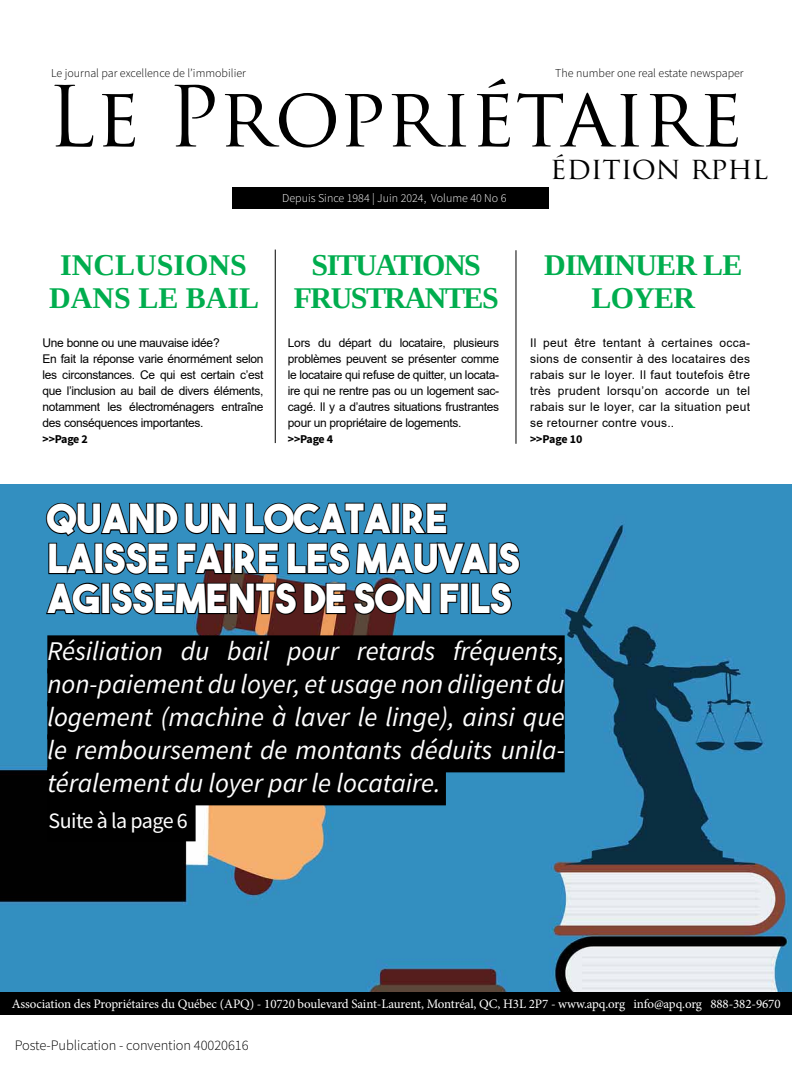
<style>
.page{position:relative;width:792px;height:1080px;background:#fff}
.page>*{position:absolute;margin:0;border:0;box-sizing:border-box;transform-origin:0 0}
.t1{font:81.8px "Trajan Pro";letter-spacing:-.005em;color:#000}
.t2{font:40px/40px "The Bold Font";color:#fff}
.t3{font:700 30px/33px "Liberation Serif";letter-spacing:-.05em;color:#00ad4e;text-align:center}
.t4{font:700 30px/33px "Liberation Serif";color:#00ad4e;text-align:center}
.t5{font:700 30px/33px "Liberation Serif";letter-spacing:-.025em;color:#00ad4e;text-align:center}
.t6{font:30px "Trajan Pro";letter-spacing:-.01em;color:#000}
.t7{font:italic 27px/33px "Source Sans Pro";color:#fff;text-align:justify}
.t8{font:22px "Source Sans Pro";letter-spacing:-.025em;color:#fff}
.t9{font:300 14.4px "Source Sans Pro";letter-spacing:-.005em;color:#000}
.t10{font:13px "Minion Pro";letter-spacing:-.01em;color:#fff}
.t11{font:12px/16px "Arial";letter-spacing:-.025em;color:#000;text-align:justify}
.t12{font:300 12px "Source Sans Pro";color:#000}
.t13{font:300 12px "Source Sans Pro";color:#fff}
.t14{font:700 12px "Source Sans Pro";letter-spacing:-.035em;color:#000}
</style>
<div class="page">
<hr style="left:275px;top:250px;width:1px;height:193px;background:#000">
<hr style="left:516px;top:250px;width:1px;height:194px;background:#000">
<div style="left:232px;top:187px;width:316px;height:21px;background:#000"></div>
<img style="left:0;top:485px;width:792px;height:507px">
<svg style="left:45px;top:501px;width:476px;height:115px;background:#2b617f"></svg>
<div style="left:47px;top:635px;width:518px;height:38px;background:#000"></div>
<div style="left:47px;top:668px;width:518px;height:38px;background:#000"></div>
<div style="left:47px;top:701px;width:518px;height:38px;background:#000"></div>
<div style="left:47px;top:734px;width:518px;height:38px;background:#000"></div>
<div style="left:47px;top:767px;width:399px;height:38px;background:#000"></div>
<div style="left:47px;top:803px;width:149px;height:38px;background:#000"></div>
<div style="left:0;top:992px;width:792px;height:23px;background:#000"></div>
<p class="t12" style="left:51px;top:65px;width:197px">Le journal par excellence de l’immobilier</p>
<p class="t12" style="left:555px;top:65px;width:190px">The number one real estate newspaper</p>
<h1 class="t1" style="left:47px;top:65px;width:698px">Le Propriétaire</h1>
<p class="t13" style="left:282px;top:191px;width:226px">Depuis Since 1984 | Juin 2024, Volume 40 No 6</p>
<h3 class="t4" style="left:49px;top:248px;width:212px">INCLUSIONS<br>DANS LE BAIL</h3>
<p class="t11" style="left:43px;top:335px;width:223px;text-align:left">Une bonne ou une mauvaise idée?<br>En fait la réponse varie énormément selon les circonstances. Ce qui est certain c’est que l’inclusion au bail de divers éléments, notamment les électroménagers entraîne des conséquences importantes.</p>
<p class="t14" style="left:43px;top:431px;width:47px">&gt;&gt;Page 2</p>
<h3 class="t3" style="left:294px;top:248px;width:207px">SITUATIONS<br>FRUSTRANTES</h3>
<p class="t11" style="left:288px;top:335px;width:213px">Lors du départ du locataire, plusieurs problèmes peuvent se présenter comme le locataire qui refuse de quitter, un locata&shy;ire qui ne rentre pas ou un logement sac&shy;cagé. Il y a d’autres situations frustrantes pour un propriétaire de logements.</p>
<p class="t14" style="left:288px;top:431px;width:47px">&gt;&gt;Page 4</p>
<h3 class="t6" style="left:550px;top:149px;width:220px">édition rphl</h3>
<h3 class="t5" style="left:544px;top:248px;width:200px">DIMINUER LE<br>LOYER</h3>
<p class="t11" style="left:530px;top:334px;width:222px">Il peut être tentant à certaines occa&shy;sions de consentir à des locataires des rabais sur le loyer. Il faut toutefois être très prudent lorsqu’on accorde un tel rabais sur le loyer, car la situation peut se retourner contre vous..</p>
<p class="t14" style="left:530px;top:431px;width:54px">&gt;&gt;Page 10</p>
<h2 class="t2" style="left:47px;top:498px;width:474px">QUAND UN LOCATAIRE<br>LAISSE FAIRE LES MAUVAIS<br>AGISSEMENTS DE SON FILS</h2>
<h3 class="t7" style="left:47px;top:635px;width:519px">Résiliation du bail pour retards fréquents, non‑paiement du loyer, et usage non diligent du logement (machine à laver le linge), ainsi que le remboursement de montants déduits unila‑ téralement du loyer par le locataire.</h3>
<h3 class="t8" style="left:49px;top:807px;width:141px">Suite à la page 6</h3>
<p class="t10" style="left:12px;top:995px;width:770px">Association des Propriétaires du Québec (APQ) - 10720 boulevard Saint-Laurent, Montréal, QC, H3L 2P7 - www.apq.org info@apq.org 888-382-9670</p>
<p class="t9" style="left:15px;top:1036px;width:235px">Poste-Publication - convention 40020616</p>
</div>
